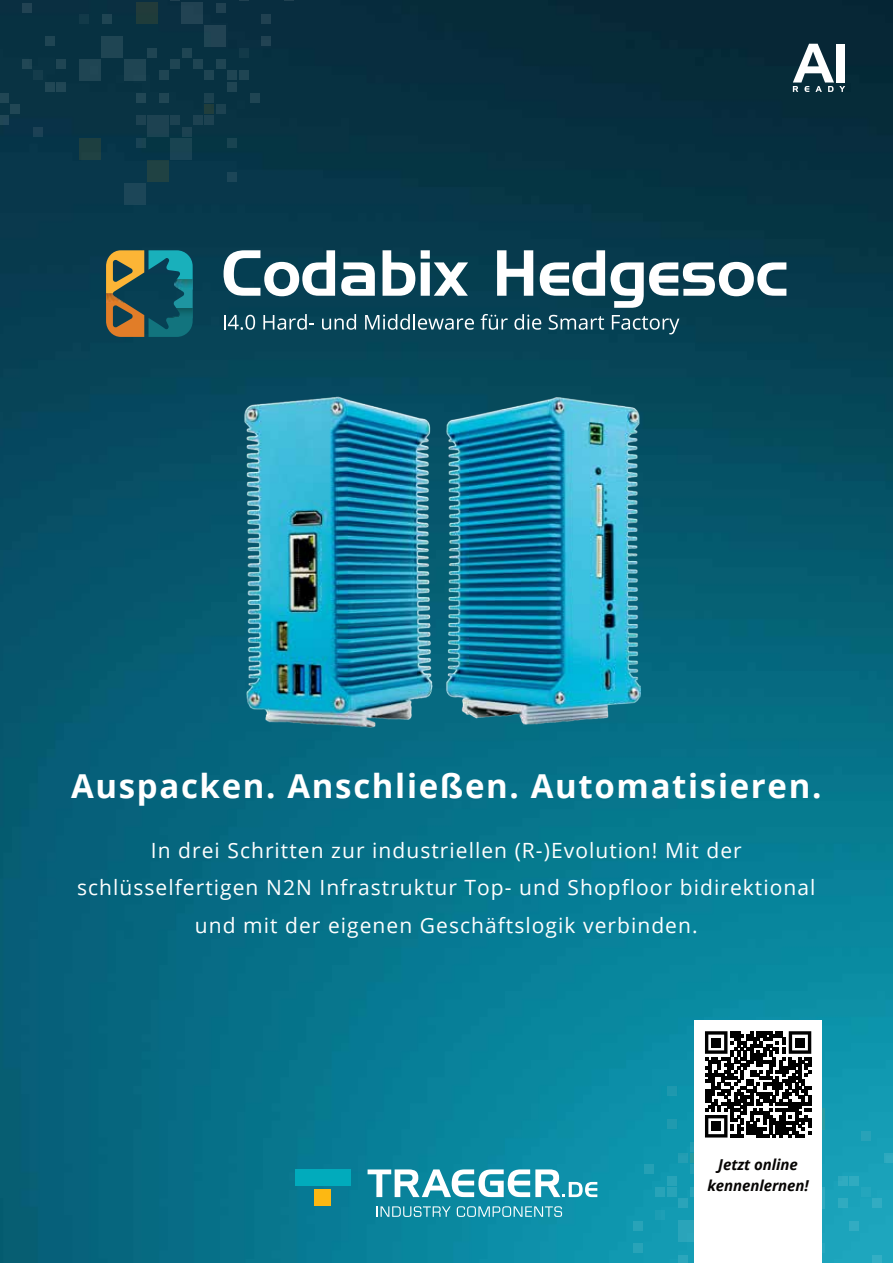
<style>
.page{position:relative;width:893px;height:1263px;background:#fff}
.page>*{position:absolute;margin:0;border:0;box-sizing:border-box;transform-origin:0 0}
.t1{font:700 33px "Open Sans";letter-spacing:.05em;color:#fff}
.t2{font:21px/37.5px "Open Sans";letter-spacing:.05em;color:#fff;text-align:center}
.t3{font:italic 700 15px/21px "Open Sans";letter-spacing:-.005em;color:#070504;text-align:center}
</style>
<div class="page">
<img style="left:0;top:0;width:893px;height:1263px">
<div style="left:804px;top:1108px;width:21px;height:21px;background:#2a9ca1"></div>
<div style="left:804px;top:1187px;width:21px;height:21px;background:#30abc0"></div>
<div style="left:678px;top:1221px;width:21px;height:21px;background:#2aa4ba"></div>
<div style="left:884px;top:1153px;width:9px;height:10px;background:#30abc0"></div>
<div style="left:849px;top:1176px;width:10px;height:9px;background:#30abc0"></div>
<div style="left:861px;top:1187px;width:10px;height:10px;background:#24a6bd"></div>
<div style="left:655px;top:1187px;width:10px;height:10px;background:#28a3b8"></div>
<div style="left:838px;top:1198px;width:10px;height:10px;background:#30abc0"></div>
<div style="left:690px;top:1187px;width:9px;height:10px;background:#2aa4ba"></div>
<div style="left:655px;top:1210px;width:10px;height:9px;background:#1c9db4"></div>
<div style="left:633px;top:1221px;width:9px;height:10px;background:#28a3b8"></div>
<div style="left:872px;top:1255px;width:10px;height:8px;background:#34aec4"></div>
<div style="left:678px;top:1255px;width:10px;height:8px;background:#2ba6bc"></div>
<div style="left:644px;top:1164px;width:10px;height:10px;background:#25a0b5"></div>
<div style="left:838px;top:1176px;width:10px;height:9px;background:#30abc0"></div>
<div style="left:872px;top:1198px;width:10px;height:10px;background:#32acc2"></div>
<div style="left:678px;top:1198px;width:10px;height:10px;background:#2aa4ba"></div>
<div style="left:667px;top:1187px;width:10px;height:10px;background:#28a3b8"></div>
<div style="left:667px;top:1176px;width:10px;height:9px;background:#28a3b8"></div>
<div style="left:849px;top:1221px;width:10px;height:10px;background:#32acc2"></div>
<div style="left:815px;top:1243px;width:10px;height:10px;background:#26a8bf"></div>
<div style="left:633px;top:1243px;width:9px;height:10px;background:#28a3b8"></div>
<div style="left:690px;top:1153px;width:9px;height:10px;background:#289a9f"></div>
<div style="left:667px;top:1086px;width:10px;height:9px;background:#1e98ae"></div>
<div style="left:667px;top:1119px;width:10px;height:10px;background:#209aaf"></div>
<div style="left:861px;top:1131px;width:10px;height:9px;background:#28a2b8"></div>
<div style="left:690px;top:1164px;width:9px;height:10px;background:#249eb4"></div>
<div style="left:690px;top:1142px;width:9px;height:10px;background:#239db3"></div>
<div style="left:678px;top:1153px;width:10px;height:10px;background:#249eb4"></div>
<div style="left:79px;top:138px;width:21px;height:21px;background:#1d3f40"></div>
<div style="left:170px;top:138px;width:21px;height:21px;background:#194451"></div>
<div style="left:125px;top:183px;width:21px;height:21px;background:#1c4658"></div>
<div style="left:147px;top:115px;width:22px;height:21px;background:#1d4251"></div>
<div style="left:125px;top:59px;width:21px;height:21px;background:#1f4553"></div>
<div style="left:147px;top:161px;width:22px;height:21px;background:#204243"></div>
<div style="left:79px;top:59px;width:21px;height:21px;background:#1f4553"></div>
<div style="left:102px;top:37px;width:21px;height:21px;background:#1f4553"></div>
<div style="left:204px;top:25px;width:22px;height:21px;background:#224353"></div>
<div style="left:136px;top:3px;width:21px;height:21px;background:#203b3a"></div>
<div style="left:182px;top:3px;width:21px;height:21px;background:#224353"></div>
<div style="left:10px;top:104px;width:10px;height:10px;background:#214755"></div>
<div style="left:159px;top:93px;width:10px;height:10px;background:#1f4553"></div>
<div style="left:45px;top:82px;width:10px;height:9px;background:#214755"></div>
<div style="left:33px;top:70px;width:10px;height:10px;background:#143c4b"></div>
<div style="left:239px;top:70px;width:9px;height:10px;background:#1f4553"></div>
<div style="left:56px;top:59px;width:10px;height:10px;background:#1f4553"></div>
<div style="left:147px;top:48px;width:10px;height:10px;background:#1f4553"></div>
<div style="left:170px;top:59px;width:10px;height:10px;background:#1f4553"></div>
<div style="left:193px;top:59px;width:10px;height:10px;background:#1f4553"></div>
<div style="left:204px;top:70px;width:10px;height:10px;background:#1f4553"></div>
<div style="left:239px;top:48px;width:9px;height:10px;background:#123a49"></div>
<div style="left:261px;top:37px;width:10px;height:9px;background:#224353"></div>
<div style="left:102px;top:14px;width:10px;height:10px;background:#1f4553"></div>
<div style="left:22px;top:3px;width:10px;height:10px;background:#224353"></div>
<div style="left:216px;top:3px;width:10px;height:10px;background:#204151"></div>
<div style="left:0;top:115px;width:9px;height:10px;background:#214657"></div>
<div style="left:0;top:93px;width:9px;height:10px;background:#214755"></div>
<div style="left:136px;top:93px;width:10px;height:10px;background:#214755"></div>
<div style="left:250px;top:93px;width:10px;height:10px;background:#1f4553"></div>
<div style="left:56px;top:82px;width:10px;height:9px;background:#214755"></div>
<div style="left:159px;top:70px;width:10px;height:10px;background:#1f4553"></div>
<div style="left:22px;top:59px;width:10px;height:10px;background:#214755"></div>
<div style="left:216px;top:59px;width:10px;height:10px;background:#1f4553"></div>
<div style="left:227px;top:70px;width:10px;height:10px;background:#1f4553"></div>
<div style="left:227px;top:82px;width:10px;height:9px;background:#1f4553"></div>
<div style="left:182px;top:48px;width:9px;height:10px;background:#1f4553"></div>
<div style="left:45px;top:37px;width:10px;height:9px;background:#1f4553"></div>
<div style="left:79px;top:14px;width:10px;height:10px;background:#123a49"></div>
<div style="left:261px;top:14px;width:10px;height:10px;background:#204151"></div>
<div style="left:204px;top:104px;width:10px;height:10px;background:#213e3c"></div>
<div style="left:227px;top:172px;width:10px;height:10px;background:#1c4658"></div>
<div style="left:227px;top:138px;width:10px;height:10px;background:#194451"></div>
<div style="left:33px;top:127px;width:10px;height:9px;background:#1d4155"></div>
<div style="left:136px;top:138px;width:10px;height:10px;background:#194353"></div>
<div style="left:136px;top:115px;width:10px;height:10px;background:#1d4251"></div>
<div style="left:182px;top:127px;width:9px;height:9px;background:#1d4251"></div>
<div style="left:170px;top:115px;width:10px;height:10px;background:#1d4251"></div>
<div style="left:204px;top:93px;width:10px;height:10px;background:#1b414f"></div>
<div style="left:204px;top:115px;width:10px;height:10px;background:#1d4251"></div>
<div style="left:216px;top:104px;width:10px;height:10px;background:#1b414f"></div>
<div style="left:193px;top:115px;width:10px;height:10px;background:#1d4251"></div>
<svg style="left:377px;top:1206px;width:74px;height:11px"></svg>
<svg style="left:457px;top:1206px;width:105px;height:11px"></svg>
<svg style="left:368px;top:1169px;width:229px;height:28px"></svg>
<div style="left:315px;top:1189px;width:16px;height:16px;background:#fdb812"></div>
<div style="left:295px;top:1169px;width:55px;height:16px;background:#01abbc"></div>
<div style="left:694px;top:1020px;width:128px;height:243px;background:#fff"></div>
<svg style="left:705px;top:1031px;width:106px;height:106px"></svg>
<div style="left:711px;top:1038px;width:10px;height:9px;background:#000"></div>
<div style="left:795px;top:1038px;width:10px;height:9px;background:#000"></div>
<div style="left:711px;top:1121px;width:10px;height:10px;background:#000"></div>
<img style="left:245px;top:397px;width:396px;height:330px">
<svg style="left:224px;top:315px;width:31px;height:15px"></svg>
<svg style="left:263px;top:314px;width:51px;height:16px"></svg>
<svg style="left:322px;top:314px;width:34px;height:16px"></svg>
<svg style="left:365px;top:314px;width:109px;height:16px;background:#4c7785"></svg>
<svg style="left:481px;top:314px;width:27px;height:16px"></svg>
<svg style="left:514px;top:314px;width:27px;height:16px"></svg>
<svg style="left:549px;top:315px;width:55px;height:15px"></svg>
<svg style="left:612px;top:315px;width:67px;height:19px"></svg>
<svg style="left:224px;top:250px;width:111px;height:46px"></svg>
<svg style="left:341px;top:262px;width:34px;height:34px"></svg>
<svg style="left:383px;top:250px;width:32px;height:46px"></svg>
<svg style="left:421px;top:250px;width:47px;height:46px"></svg>
<svg style="left:497px;top:250px;width:36px;height:46px"></svg>
<svg style="left:540px;top:250px;width:65px;height:46px"></svg>
<svg style="left:611px;top:262px;width:175px;height:46px"></svg>
<svg style="left:106px;top:250px;width:87px;height:87px;background:#446c5e"></svg>
<img style="left:106px;top:294px;width:19px;height:9px">
<svg style="left:793px;top:44px;width:52px;height:48px"></svg>
<h1 class="t1" style="left:71px;top:762px;width:752px">Auspacken. Anschließen. Automatisieren.</h1>
<p class="t2" style="left:77px;top:831px;width:740px">In drei Schritten zur industriellen (R-)Evolution! Mit der schlüsselfertigen N2N Infrastruktur Top- und Shopfloor bidirektional und mit der eigenen Geschäftslogik verbinden.</p>
<p class="t3" style="left:707px;top:1154px;width:103px">Jetzt online kennenlernen!</p>
</div>
